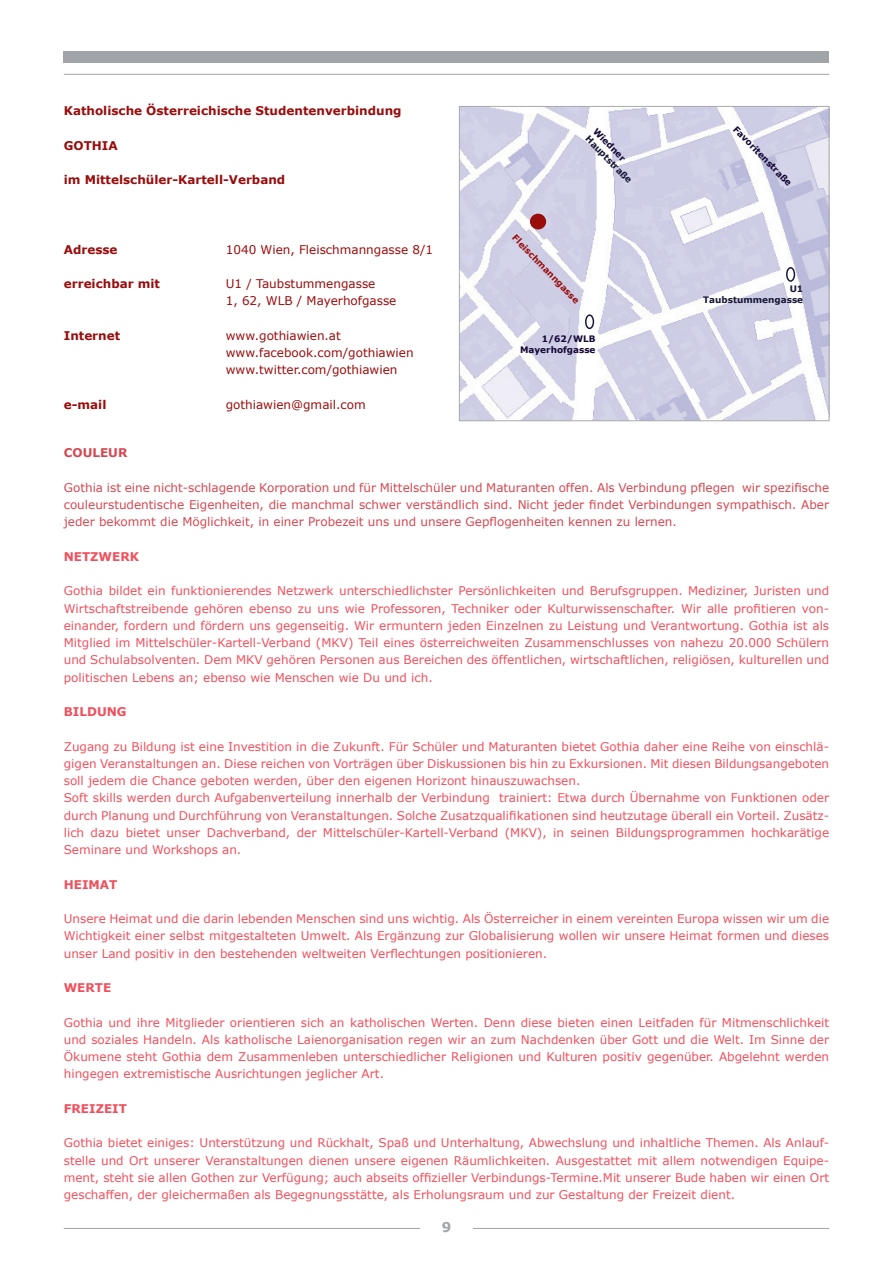
<style>
.page{position:relative;width:893px;height:1263px;background:#fff}
.page>*{position:absolute;margin:0;border:0;box-sizing:border-box;transform-origin:0 0}
.t1{font:700 13.5px "Verdana";color:#a1a4a8}
.t2{font:12px/17.2px "Verdana";color:#f0505d;text-align:justify}
.t3{font:12px/17.2px "Verdana";color:#d44852;text-align:justify}
.t4{font:12px "Verdana";color:#990d0d}
.t5{font:700 12px "Verdana";color:#990d0d}
.t6{font:700 12px "Verdana";color:#f0505d}
.t7{font:700 12px "Verdana";color:#d44852}
.t8{font:700 8.85px "Verdana";color:#150736}
.t9{font:700 8.85px "Verdana";color:#161636}
.t10{font:700 8.85px "Verdana";color:#990d0d}
</style>
<div class="page">
<div style="left:64px;top:51px;width:765px;height:12px;background:#a1a4a8"></div>
<hr style="left:64px;top:74px;width:765px;height:1px;background:#a1a4a8">
<hr style="left:64px;top:1228px;width:765px;height:1px;background:#a1a4a8">
<div style="left:420px;top:1221px;width:52px;height:28px;background:#fff"></div>
<img style="left:461px;top:108px;width:366px;height:311px">
<div style="left:459px;top:106px;width:370px;height:315px;border:1px solid #aaa"></div>
<div style="left:531px;top:214px;width:14px;height:15px;background:#990d0d;border-radius:50%"></div>
<div style="left:530px;top:214px;width:16px;height:15px;border:1px solid #990d0d;border-radius:50%"></div>
<div style="left:585px;top:314px;width:9px;height:15px;border:1px solid #161636;border-radius:50%"></div>
<div style="left:786px;top:267px;width:9px;height:15px;border:1px solid #161636;border-radius:50%"></div>
<p class="t5" style="left:64px;top:103px;width:339px">Katholische Österreichische Studentenverbindung</p>
<p class="t5" style="left:64px;top:137px;width:56px">GOTHIA</p>
<p class="t5" style="left:64px;top:172px;width:223px">im Mittelschüler-Kartell-Verband</p>
<p class="t9" style="left:592px;top:133px;width:64px;rotate:46deg">Hauptstraße</p>
<p class="t8" style="left:739px;top:123px;width:81px;rotate:46deg">Favoritenstraße</p>
<p class="t8" style="left:599px;top:125px;width:43px;rotate:46deg">Wiedner</p>
<p class="t10" style="left:519px;top:232px;width:93px;rotate:46deg">Fleischmanngasse</p>
<p class="t5" style="left:64px;top:241px;width:55px">Adresse</p>
<p class="t4" style="left:226px;top:241px;width:209px">1040 Wien, Fleischmanngasse 8/1</p>
<p class="t5" style="left:64px;top:275px;width:98px">erreichbar mit</p>
<p class="t4" style="left:226px;top:275px;width:151px">U1 / Taubstummengasse</p>
<p class="t4" style="left:226px;top:293px;width:172px">1, 62, WLB / Mayerhofgasse</p>
<p class="t5" style="left:64px;top:327px;width:58px">Internet</p>
<p class="t4" style="left:226px;top:327px;width:117px">www.gothiawien.at</p>
<p class="t4" style="left:226px;top:344px;width:189px">www.facebook.com/gothiawien</p>
<p class="t4" style="left:226px;top:362px;width:173px">www.twitter.com/gothiawien</p>
<p class="t5" style="left:64px;top:396px;width:44px">e-mail</p>
<p class="t4" style="left:226px;top:396px;width:141px">gothiawien@gmail.com</p>
<p class="t7" style="left:64px;top:444px;width:65px">COULEUR</p>
<p class="t3" style="left:64px;top:479px;width:767px">Gothia ist eine nicht-schlagende Korporation und für Mittelschüler und Maturanten offen. Als Verbindung pflegen wir spezifische couleurstudentische Eigenheiten, die manchmal schwer verständlich sind. Nicht jeder findet Verbindungen sympathisch. Aber jeder bekommt die Möglichkeit, in einer Probezeit uns und unsere Gepflogenheiten kennen zu lernen.</p>
<p class="t6" style="left:64px;top:548px;width:77px">NETZWERK</p>
<p class="t2" style="left:64px;top:582px;width:767px">Gothia bildet ein funktionierendes Netzwerk unterschiedlichster Persönlichkeiten und Berufsgruppen. Mediziner, Juristen und Wirtschaftstreibende gehören ebenso zu uns wie Professoren, Techniker oder Kulturwissenschafter. Wir alle profitieren von&shy;einander, fordern und fördern uns gegenseitig. Wir ermuntern jeden Einzelnen zu Leistung und Verantwortung. Gothia ist als Mitglied im Mittelschüler-Kartell-Verband (MKV) Teil eines österreichweiten Zusammenschlusses von nahezu 20.000 Schülern und Schulabsolventen. Dem MKV gehören Personen aus Bereichen des öffentlichen, wirtschaftlichen, religiösen, kulturellen und politischen Lebens an; ebenso wie Menschen wie Du und ich.</p>
<p class="t6" style="left:64px;top:703px;width:64px">BILDUNG</p>
<p class="t2" style="left:64px;top:737px;width:767px">Zugang zu Bildung ist eine Investition in die Zukunft. Für Schüler und Maturanten bietet Gothia daher eine Reihe von einschlä&shy;gigen Veranstaltungen an. Diese reichen von Vorträgen über Diskussionen bis hin zu Exkursionen. Mit diesen Bildungsangeboten soll jedem die Chance geboten werden, über den eigenen Horizont hinauszuwachsen.</p>
<p class="t2" style="left:64px;top:789px;width:767px">Soft skills werden durch Aufgabenverteilung innerhalb der Verbindung trainiert: Etwa durch Übernahme von Funktionen oder durch Planung und Durchführung von Veranstaltungen. Solche Zusatzqualifikationen sind heutzutage überall ein Vorteil. Zusätz&shy;lich dazu bietet unser Dachverband, der Mittelschüler-Kartell-Verband (MKV), in seinen Bildungsprogrammen hochkarätige Seminare und Workshops an.</p>
<p class="t6" style="left:64px;top:876px;width:55px">HEIMAT</p>
<p class="t2" style="left:64px;top:910px;width:767px">Unsere Heimat und die darin lebenden Menschen sind uns wichtig. Als Österreicher in einem vereinten Europa wissen wir um die Wichtigkeit einer selbst mitgestalteten Umwelt. Als Ergänzung zur Globalisierung wollen wir unsere Heimat formen und dieses unser Land positiv in den bestehenden weltweiten Verflechtungen positionieren.</p>
<p class="t6" style="left:64px;top:979px;width:49px">WERTE</p>
<p class="t2" style="left:64px;top:1013px;width:767px">Gothia und ihre Mitglieder orientieren sich an katholischen Werten. Denn diese bieten einen Leitfaden für Mitmenschlichkeit und soziales Handeln. Als katholische Laienorganisation regen wir an zum Nachdenken über Gott und die Welt. Im Sinne der Ökumene steht Gothia dem Zusammenleben unterschiedlicher Religionen und Kulturen positiv gegenüber. Abgelehnt werden hingegen extremistische Ausrichtungen jeglicher Art.</p>
<p class="t6" style="left:64px;top:1100px;width:65px">FREIZEIT</p>
<p class="t2" style="left:64px;top:1134px;width:767px">Gothia bietet einiges: Unterstützung und Rückhalt, Spaß und Unterhaltung, Abwechslung und inhaltliche Themen. Als Anlauf&shy;stelle und Ort unserer Veranstaltungen dienen unsere eigenen Räumlichkeiten. Ausgestattet mit allem notwendigen Equipe&shy;ment, steht sie allen Gothen zur Verfügung; auch abseits offizieller Verbindungs-Termine.Mit unserer Bude haben wir einen Ort geschaffen, der gleichermaßen als Begegnungsstätte, als Erholungsraum und zur Gestaltung der Freizeit dient.</p>
<p class="t9" style="left:790px;top:283px;width:15px">U1</p>
<p class="t9" style="left:703px;top:294px;width:102px">Taubstummengasse</p>
<p class="t8" style="left:542px;top:333px;width:55px">1/62/WLB</p>
<p class="t8" style="left:520px;top:343px;width:77px">Mayerhofgasse</p>
<p class="t1" style="left:442px;top:1217px;width:11px">9</p>
</div>
